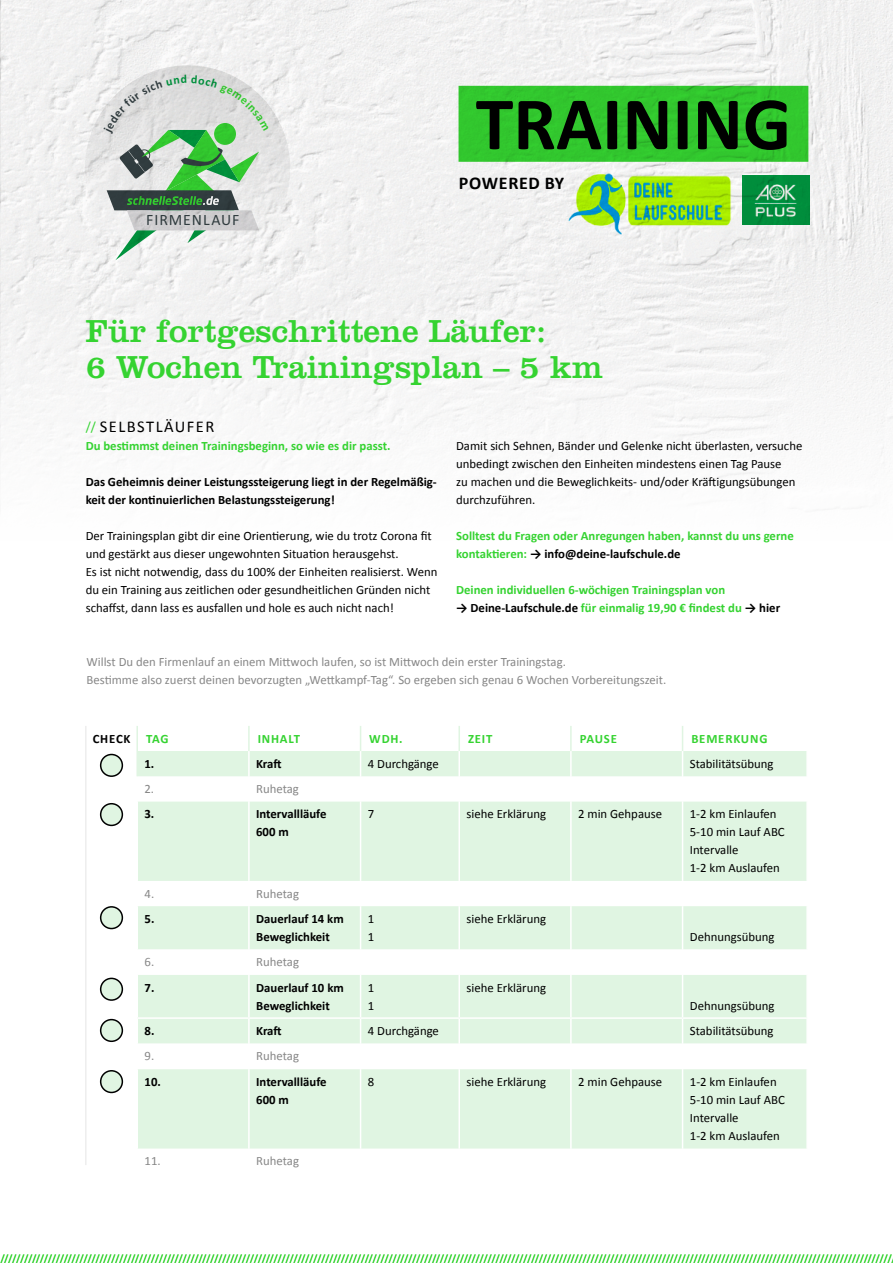
<style>
.page{position:relative;width:893px;height:1263px;background:#fff}
.page>*{position:absolute;margin:0;border:0;box-sizing:border-box;transform-origin:0 0}
.t1{font:700 76.05px "Calibri";color:#000}
.t2{font:33px/36px "Clarendon";color:#35d331}
.t3{font:700 18px "Calibri";letter-spacing:.04em;color:#000}
.t4{font:16.5px "Calibri";letter-spacing:.09em;color:#000}
.t5{font:15.75px "Calibri";letter-spacing:.06em;color:#344043}
.t6{font:12.75px/18px "Calibri";color:#000}
.t7{font:700 12.75px/18px "Calibri";color:#35d331}
.t8{font:12.75px/18px "Calibri";color:#878787}
.t9{font:700 12.75px/18px "Calibri";color:#000}
.t10{font:700 12.75px "Calibri";letter-spacing:.065em;color:#35d331}
.t11{font:12px "Calibri";color:#35d331}
.s1{font-size:13.2px;color:#35d331}
.s2{color:#000}
</style>
<div class="page">
<img style="left:0;top:0;width:893px;height:484px">
<div style="left:459px;top:86px;width:349px;height:76px;background:#32c72e"></div>
<img style="left:568px;top:172px;width:164px;height:62px">
<img style="left:742px;top:176px;width:67px;height:48px">
<svg style="left:70px;top:65px;width:235px;height:206px"></svg>
<svg style="left:138px;top:802px;width:668px;height:346px;fill:#e0f5e2"></svg>
<hr style="left:248px;top:802px;width:2px;height:79px;background:#fff">
<hr style="left:360px;top:802px;width:1px;height:79px;background:#fff">
<hr style="left:458px;top:802px;width:2px;height:79px;background:#fff">
<hr style="left:570px;top:802px;width:2px;height:79px;background:#fff">
<hr style="left:682px;top:802px;width:1px;height:79px;background:#fff">
<hr style="left:248px;top:881px;width:2px;height:25px;background:#fff">
<svg style="left:360px;top:881px;width:1px;height:25px"></svg>
<hr style="left:458px;top:881px;width:2px;height:25px;background:#fff">
<hr style="left:570px;top:881px;width:2px;height:25px;background:#fff">
<svg style="left:682px;top:881px;width:1px;height:25px"></svg>
<hr style="left:248px;top:906px;width:2px;height:43px;background:#fff">
<hr style="left:360px;top:906px;width:1px;height:43px;background:#fff">
<hr style="left:458px;top:906px;width:2px;height:43px;background:#fff">
<hr style="left:570px;top:906px;width:2px;height:43px;background:#fff">
<hr style="left:682px;top:906px;width:1px;height:43px;background:#fff">
<svg style="left:138px;top:949px;width:668px;height:26px"></svg>
<hr style="left:248px;top:975px;width:2px;height:42px;background:#fff">
<hr style="left:360px;top:975px;width:1px;height:42px;background:#fff">
<hr style="left:458px;top:975px;width:2px;height:42px;background:#fff">
<hr style="left:570px;top:975px;width:2px;height:42px;background:#fff">
<hr style="left:682px;top:975px;width:1px;height:42px;background:#fff">
<hr style="left:248px;top:1043px;width:2px;height:26px;background:#fff">
<hr style="left:458px;top:1043px;width:2px;height:26px;background:#fff">
<hr style="left:570px;top:1043px;width:2px;height:26px;background:#fff">
<hr style="left:248px;top:1069px;width:2px;height:79px;background:#fff">
<hr style="left:360px;top:1069px;width:1px;height:79px;background:#fff">
<hr style="left:458px;top:1069px;width:2px;height:79px;background:#fff">
<hr style="left:570px;top:1069px;width:2px;height:79px;background:#fff">
<hr style="left:682px;top:1069px;width:1px;height:79px;background:#fff">
<hr style="left:136px;top:726px;width:2px;height:25px;background:#e0f5e2">
<svg style="left:137px;top:726px;width:670px;height:76px"></svg>
<hr style="left:136px;top:751px;width:2px;height:25px;background:#e0f5e2">
<hr style="left:136px;top:1017px;width:113px;height:2px;background:#fff">
<hr style="left:249px;top:1017px;width:112px;height:2px;background:#fff">
<hr style="left:248px;top:1019px;width:2px;height:24px;background:#fff">
<hr style="left:361px;top:1017px;width:98px;height:2px;background:#fff">
<svg style="left:360px;top:1019px;width:1px;height:50px"></svg>
<hr style="left:459px;top:1017px;width:112px;height:2px;background:#fff">
<hr style="left:458px;top:1019px;width:2px;height:24px;background:#fff">
<hr style="left:571px;top:1017px;width:112px;height:2px;background:#fff">
<hr style="left:570px;top:1019px;width:2px;height:24px;background:#fff">
<hr style="left:683px;top:1017px;width:125px;height:2px;background:#fff">
<svg style="left:682px;top:1019px;width:1px;height:50px"></svg>
<div style="left:101px;top:804px;width:21px;height:21px;background:#e0f5e2;border-radius:50%"></div>
<div style="left:100px;top:803px;width:23px;height:23px;border:2px solid #000;border-radius:50%"></div>
<div style="left:101px;top:754px;width:21px;height:22px;background:#e0f5e2;border-radius:50%"></div>
<div style="left:100px;top:754px;width:23px;height:23px;border:2px solid #000;border-radius:50%"></div>
<div style="left:101px;top:907px;width:21px;height:21px;background:#e0f5e2;border-radius:50%"></div>
<div style="left:100px;top:906px;width:23px;height:23px;border:2px solid #000;border-radius:50%"></div>
<div style="left:101px;top:978px;width:21px;height:22px;background:#e0f5e2;border-radius:50%"></div>
<div style="left:100px;top:978px;width:23px;height:23px;border:2px solid #000;border-radius:50%"></div>
<div style="left:101px;top:1019px;width:21px;height:22px;background:#e0f5e2;border-radius:50%"></div>
<div style="left:100px;top:1019px;width:23px;height:23px;border:2px solid #000;border-radius:50%"></div>
<div style="left:101px;top:1071px;width:21px;height:21px;background:#e0f5e2;border-radius:50%"></div>
<div style="left:100px;top:1070px;width:23px;height:23px;border:2px solid #000;border-radius:50%"></div>
<hr style="left:85px;top:726px;width:2px;height:439px;background:#eee">
<svg style="left:103px;top:75px;width:166px;height:185px;background:#bbcdbe"></svg>
<p class="t5" style="left:146px;top:210px;width:95px">FIRMENLAUF</p>
<h1 class="t1" style="left:476px;top:75px;width:317px">TRAINING</h1>
<h3 class="t3" style="left:459px;top:171px;width:107px">POWERED BY</h3>
<h2 class="t2" style="left:86px;top:312px;width:519px">Für fortgeschrittene Läufer:<br>6 Wochen Trainingsplan – 5 km</h2>
<p class="t4" style="left:86px;top:416px;width:130px"><span class="s1">//</span> SELBSTLÄUFER</p>
<p class="t7" style="left:86px;top:437px;width:306px">Du bestimmst deinen Trainingsbeginn, so wie es dir passt.</p>
<p class="t9" style="left:86px;top:473px;width:353px">Das Geheimnis deiner Leistungssteigerung liegt in der Regelmäßig&shy;keit der kontinuierlichen Belastungssteigerung!</p>
<p class="t6" style="left:86px;top:527px;width:353px">Der Trainingsplan gibt dir eine Orientierung, wie du trotz Corona fit und gestärkt aus dieser ungewohnten Situation herausgehst.<br>Es ist nicht notwendig, dass du 100% der Einheiten realisierst. Wenn du ein Training aus zeitlichen oder gesundheitlichen Gründen nicht schaffst, dann lass es ausfallen und hole es auch nicht nach!</p>
<p class="t6" style="left:456px;top:437px;width:348px">Damit sich Sehnen, Bänder und Gelenke nicht überlasten, versuche unbedingt zwischen den Einheiten mindestens einen Tag Pause<br>zu machen und die Beweglichkeits- und/oder Kräftigungsübungen durchzuführen.</p>
<p class="t7" style="left:456px;top:527px;width:339px">Solltest du Fragen oder Anregungen haben, kannst du uns gerne kontaktieren: <span class="s2">→ info@deine-laufschule.de</span></p>
<p class="t7" style="left:456px;top:581px;width:271px">Deinen individuellen 6-wöchigen Trainingsplan von</p>
<p class="t7" style="left:456px;top:599px;width:326px"><span class="s2">→ Deine-Laufschule.de</span> für einmalig 19,90 € findest du <span class="s2">→ hier</span></p>
<p class="t8" style="left:87px;top:653px;width:581px">Willst Du den Firmenlauf an einem Mittwoch laufen, so ist Mittwoch dein erster Trainingstag.<br>Bestimme also zuerst deinen bevorzugten „Wettkampf-Tag“. So ergeben sich genau 6 Wochen Vorbereitungszeit.</p>
<p class="t9" style="left:93px;top:730px;width:39px">CHECK</p>
<p class="t7" style="left:146px;top:729px;width:24px">TAG</p>
<p class="t7" style="left:258px;top:729px;width:44px">INHALT</p>
<p class="t7" style="left:369px;top:729px;width:35px">WDH.</p>
<p class="t7" style="left:468px;top:729px;width:26px">ZEIT</p>
<p class="t7" style="left:580px;top:729px;width:39px">PAUSE</p>
<p class="t10" style="left:691px;top:730px;width:78px">BEMERKUNG</p>
<p class="t9" style="left:144px;top:754px;width:11px">1.</p>
<p class="t9" style="left:256px;top:754px;width:27px">Kraft</p>
<p class="t6" style="left:368px;top:755px;width:73px">4 Durchgänge</p>
<p class="t6" style="left:690px;top:755px;width:85px">Stabilitätsübung</p>
<p class="t8" style="left:144px;top:780px;width:11px">2.</p>
<p class="t8" style="left:256px;top:780px;width:44px">Ruhetag</p>
<p class="t9" style="left:144px;top:805px;width:11px">3.</p>
<p class="t9" style="left:256px;top:805px;width:72px">Intervallläufe<br>600 m</p>
<p class="t6" style="left:368px;top:805px;width:8px">7</p>
<p class="t6" style="left:466px;top:805px;width:81px">siehe Erklärung</p>
<p class="t6" style="left:578px;top:805px;width:85px">2 min Gehpause</p>
<p class="t6" style="left:690px;top:805px;width:96px">1-2 km Einlaufen<br>5-10 min Lauf ABC<br>Intervalle<br>1-2 km Auslaufen</p>
<p class="t8" style="left:145px;top:884px;width:11px">4.</p>
<p class="t8" style="left:256px;top:884px;width:44px">Ruhetag</p>
<p class="t9" style="left:145px;top:910px;width:11px">5.</p>
<p class="t9" style="left:256px;top:910px;width:89px">Dauerlauf 14 km<br>Beweglichkeit</p>
<p class="t6" style="left:368px;top:910px;width:8px">1<br>1</p>
<p class="t6" style="left:467px;top:910px;width:81px">siehe Erklärung</p>
<p class="t6" style="left:690px;top:928px;width:86px">Dehnungsübung</p>
<p class="t8" style="left:145px;top:953px;width:11px">6.</p>
<p class="t8" style="left:256px;top:953px;width:44px">Ruhetag</p>
<p class="t9" style="left:145px;top:978px;width:11px">7.</p>
<p class="t9" style="left:256px;top:978px;width:89px">Dauerlauf 10 km<br>Beweglichkeit</p>
<p class="t6" style="left:368px;top:978px;width:8px">1<br>1</p>
<p class="t6" style="left:467px;top:978px;width:81px">siehe Erklärung</p>
<p class="t6" style="left:690px;top:996px;width:86px">Dehnungsübung</p>
<p class="t9" style="left:145px;top:1022px;width:11px">8.</p>
<p class="t9" style="left:256px;top:1022px;width:27px">Kraft</p>
<p class="t6" style="left:368px;top:1022px;width:73px">4 Durchgänge</p>
<p class="t6" style="left:690px;top:1022px;width:85px">Stabilitätsübung</p>
<p class="t8" style="left:145px;top:1047px;width:11px">9.</p>
<p class="t8" style="left:256px;top:1047px;width:44px">Ruhetag</p>
<p class="t9" style="left:145px;top:1073px;width:18px">10.</p>
<p class="t9" style="left:256px;top:1073px;width:72px">Intervallläufe<br>600 m</p>
<p class="t6" style="left:368px;top:1073px;width:8px">8</p>
<p class="t6" style="left:467px;top:1073px;width:81px">siehe Erklärung</p>
<p class="t6" style="left:578px;top:1073px;width:85px">2 min Gehpause</p>
<p class="t6" style="left:690px;top:1073px;width:96px">1-2 km Einlaufen<br>5-10 min Lauf ABC<br>Intervalle<br>1-2 km Auslaufen</p>
<p class="t8" style="left:145px;top:1152px;width:18px">11.</p>
<p class="t8" style="left:256px;top:1152px;width:44px">Ruhetag</p>
<p class="t11" style="left:0;top:1252px;width:893px">/////////////////////////////////////////////////////////////////////////////////////////////////////////////////////////////////////////////////////////////////////////////////////////////////////////////////////////////////</p>
</div>
